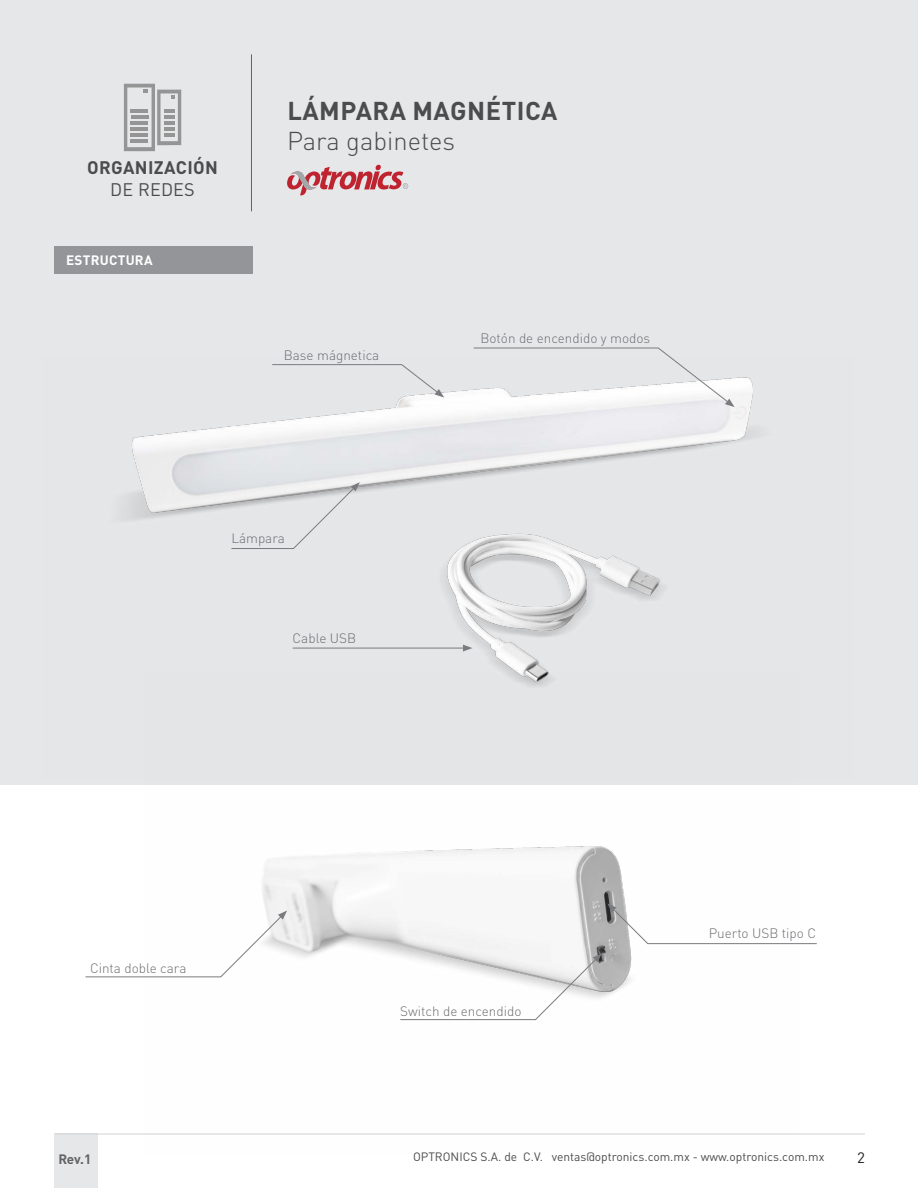
<style>
.page{position:relative;width:918px;height:1188px;background:#fff}
.page>*{position:absolute;margin:0;border:0;box-sizing:border-box;transform-origin:0 0}
.t1{font:700 25.5px "DIN Pro";letter-spacing:.02em;color:#4b4c4d}
.t2{font:300 25.5px "DIN Pro";color:#4b4c4d}
.t3{font:700 18px "DIN Pro";letter-spacing:.02em;color:#4b4c4d}
.t4{font:18px "DIN Pro";letter-spacing:.01em;color:#4b4c4d}
.t5{font:15px "DIN Pro";color:#231f20}
.t6{font:300 13.5px "DIN Pro";color:#6c6d70}
.t7{font:700 13.5px "DIN Pro";letter-spacing:.02em;color:#fff}
.t8{font:700 13.5px "DIN Pro";color:#636366}
.t9{font:12px "DIN Pro";color:#4b4c4d}
</style>
<div class="page">
<div style="left:0;top:0;width:918px;height:784px;background:#e6e7e9"></div>
<div style="left:54px;top:1134px;width:44px;height:54px;background:#e6e7e9"></div>
<hr style="left:55px;top:1134px;width:810px;height:1px;background:#d1d2d4">
<hr style="left:251px;top:54px;width:1px;height:157px;background:#636366">
<svg style="left:287px;top:165px;width:121px;height:30px"></svg>
<svg style="left:124px;top:84px;width:57px;height:67px"></svg>
<img style="left:144px;top:784px;width:654px;height:351px">
<div style="left:54px;top:246px;width:199px;height:28px;background:#939598"></div>
<img style="left:123px;top:377px;width:634px;height:310px">
<svg style="left:272px;top:364px;width:172px;height:34px"></svg>
<hr style="left:293px;top:648px;width:172px;height:1px;background:#797b7e">
<svg style="left:463px;top:645px;width:9px;height:7px"></svg>
<svg style="left:231px;top:482px;width:129px;height:67px"></svg>
<svg style="left:85px;top:910px;width:202px;height:68px"></svg>
<svg style="left:608px;top:903px;width:209px;height:41px"></svg>
<svg style="left:399px;top:953px;width:203px;height:67px"></svg>
<svg style="left:473px;top:347px;width:262px;height:60px"></svg>
<h2 class="t3" style="left:87px;top:153px;width:132px">ORGANIZACIÓN</h2>
<h2 class="t4" style="left:110px;top:177px;width:86px">DE REDES</h2>
<p class="t7" style="left:66px;top:249px;width:88px">ESTRUCTURA</p>
<h1 class="t1" style="left:287px;top:89px;width:272px">LÁMPARA MAGNÉTICA</h1>
<h1 class="t2" style="left:287px;top:121px;width:170px">Para gabinetes</h1>
<p class="t6" style="left:284px;top:344px;width:97px">Base mágnetica</p>
<p class="t6" style="left:480px;top:327px;width:171px">Botón de encendido y modos</p>
<p class="t6" style="left:231px;top:528px;width:55px">Lámpara</p>
<p class="t6" style="left:293px;top:628px;width:65px">Cable USB</p>
<p class="t6" style="left:90px;top:957px;width:98px">Cinta doble cara</p>
<p class="t6" style="left:400px;top:1000px;width:123px">Switch de encendido</p>
<p class="t6" style="left:709px;top:923px;width:109px">Puerto USB tipo C</p>
<p class="t8" style="left:58px;top:1148px;width:34px">Rev.1</p>
<p class="t9" style="left:413px;top:1149px;width:413px">OPTRONICS S.A. de C.V. ventas@optronics.com.mx - www.optronics.com.mx</p>
<p class="t5" style="left:857px;top:1148px;width:9px">2</p>
</div>
